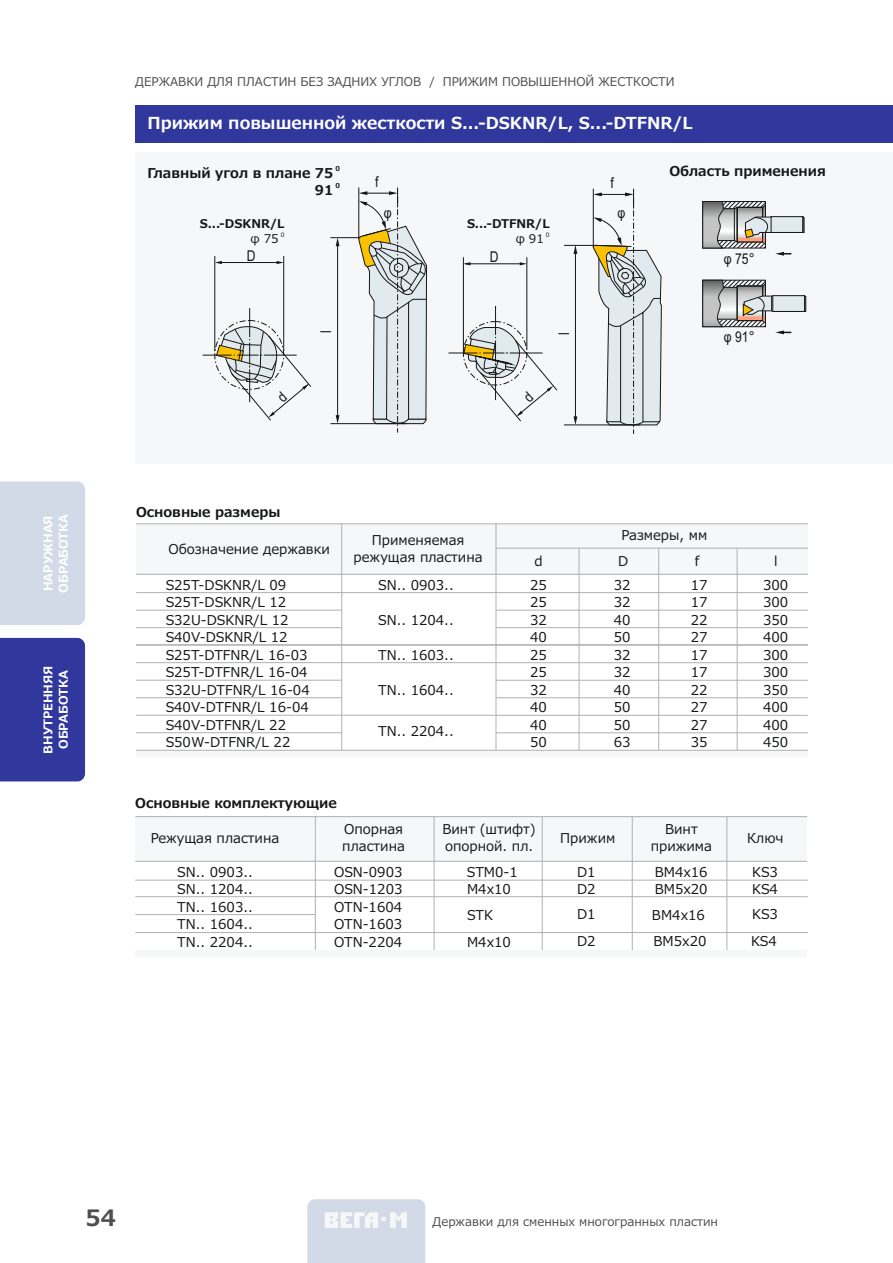
<style>
.page{position:relative;width:893px;height:1263px;background:#fff}
.page>*{position:absolute;margin:0;border:0;box-sizing:border-box;transform-origin:0 0}
.t1{font:700 22.5px "Meiryo UI";color:#4e4e4d}
.t2{font:700 16.5px "Meiryo UI";color:#fff}
.t3{font:14.85px "Arial Narrow";color:#151616}
.t4{font:13.5px/17.5px "Meiryo UI";color:#151616}
.t5{font:700 13.5px "Meiryo UI";color:#151616}
.t6{font:12px "Meiryo UI";color:#4e4e4d}
.t7{font:700 12px/15.3px "Meiryo UI";color:#fff}
.t8{font:700 12px "Meiryo UI";color:#151616}
.t9{font:12px "Meiryo UI";color:#151616}
.t10{font:700 6.75px "Meiryo UI";color:#151616}
.t11{font:6px "Meiryo UI";color:#151616}
.s1{font-family:"Meiryo"}
</style>
<div class="page">
<div style="left:135px;top:153px;width:758px;height:311px;background:#f6f7f9"></div>
<div style="left:135px;top:105px;width:758px;height:37px;background:#30379d"></div>
<div style="left:0;top:481px;width:85px;height:144px;background:#d2dae7"></div>
<div style="left:0;top:638px;width:85px;height:143px;background:#30379d"></div>
<div style="left:135px;top:817px;width:672px;height:44px;background:#f6f7f9"></div>
<hr style="left:135px;top:861px;width:672px;height:1px;background:#afb0b0">
<hr style="left:135px;top:816px;width:672px;height:1px;background:#afb0b0">
<hr style="left:315px;top:817px;width:1px;height:133px;background:#afb0b0">
<hr style="left:434px;top:817px;width:1px;height:133px;background:#afb0b0">
<hr style="left:542px;top:817px;width:1px;height:133px;background:#afb0b0">
<hr style="left:632px;top:817px;width:1px;height:133px;background:#afb0b0">
<hr style="left:727px;top:817px;width:1px;height:133px;background:#afb0b0">
<hr style="left:135px;top:880px;width:673px;height:1px;background:#afb0b0">
<hr style="left:135px;top:896px;width:673px;height:1px;background:#afb0b0">
<hr style="left:135px;top:914px;width:180px;height:1px;background:#afb0b0">
<hr style="left:135px;top:932px;width:673px;height:1px;background:#afb0b0">
<div style="left:136px;top:750px;width:672px;height:6px;background:#f6f7f9"></div>
<hr style="left:136px;top:750px;width:672px;height:1px;background:#afb0b0">
<hr style="left:136px;top:644px;width:672px;height:1px;background:#afb0b0">
<div style="left:136px;top:524px;width:672px;height:50px;background:#f6f7f9"></div>
<hr style="left:136px;top:523px;width:672px;height:1px;background:#afb0b0">
<hr style="left:496px;top:592px;width:312px;height:1px;background:#afb0b0">
<svg style="left:495px;top:610px;width:313px;height:1px"></svg>
<svg style="left:495px;top:627px;width:313px;height:1px"></svg>
<svg style="left:495px;top:680px;width:313px;height:1px"></svg>
<svg style="left:495px;top:697px;width:313px;height:1px"></svg>
<svg style="left:136px;top:715px;width:672px;height:1px"></svg>
<hr style="left:496px;top:732px;width:312px;height:1px;background:#afb0b0">
<svg style="left:136px;top:592px;width:360px;height:1px"></svg>
<svg style="left:136px;top:645px;width:672px;height:1px"></svg>
<svg style="left:136px;top:697px;width:205px;height:1px"></svg>
<svg style="left:136px;top:662px;width:672px;height:1px"></svg>
<svg style="left:136px;top:732px;width:205px;height:1px"></svg>
<hr style="left:136px;top:680px;width:206px;height:1px;background:#afb0b0">
<svg style="left:136px;top:610px;width:205px;height:1px"></svg>
<svg style="left:136px;top:627px;width:205px;height:1px"></svg>
<hr style="left:496px;top:548px;width:312px;height:1px;background:#afb0b0">
<hr style="left:579px;top:548px;width:1px;height:202px;background:#afb0b0">
<hr style="left:737px;top:548px;width:1px;height:202px;background:#afb0b0">
<hr style="left:658px;top:548px;width:1px;height:202px;background:#afb0b0">
<hr style="left:496px;top:524px;width:1px;height:226px;background:#afb0b0">
<hr style="left:341px;top:524px;width:1px;height:226px;background:#afb0b0">
<hr style="left:136px;top:574px;width:672px;height:1px;background:#afb0b0">
<svg style="left:573px;top:416px;width:4px;height:9px"></svg>
<hr style="left:575px;top:247px;width:1px;height:173px;background:#151616">
<svg style="left:573px;top:246px;width:4px;height:8px"></svg>
<hr style="left:564px;top:425px;width:76px;height:1px;background:#151616">
<hr style="left:564px;top:245px;width:31px;height:1px;background:#151616">
<svg style="left:593px;top:189px;width:69px;height:245px"></svg>
<svg style="left:336px;top:415px;width:3px;height:8px"></svg>
<hr style="left:337px;top:245px;width:1px;height:174px;background:#151616">
<svg style="left:336px;top:238px;width:3px;height:8px"></svg>
<hr style="left:330px;top:423px;width:77px;height:1px;background:#151616">
<hr style="left:330px;top:237px;width:30px;height:1px;background:#151616">
<svg style="left:358px;top:187px;width:69px;height:246px"></svg>
<hr style="left:215px;top:256px;width:1px;height:95px;background:#151616">
<svg style="left:215px;top:261px;width:7px;height:3px"></svg>
<hr style="left:220px;top:262px;width:60px;height:1px;background:#151616">
<hr style="left:283px;top:256px;width:1px;height:95px;background:#151616">
<svg style="left:277px;top:261px;width:7px;height:3px"></svg>
<hr style="left:463px;top:257px;width:1px;height:95px;background:#151616">
<svg style="left:463px;top:262px;width:7px;height:3px"></svg>
<hr style="left:465px;top:264px;width:56px;height:1px;background:#151616">
<hr style="left:527px;top:257px;width:1px;height:93px;background:#151616">
<svg style="left:520px;top:262px;width:7px;height:3px"></svg>
<svg style="left:702px;top:201px;width:103px;height:55px"></svg>
<svg style="left:702px;top:279px;width:104px;height:55px"></svg>
<svg style="left:307px;top:1199px;width:118px;height:64px;background:#d6dde9"></svg>
<div style="left:135px;top:950px;width:672px;height:6px;background:#f6f7f9"></div>
<svg style="left:203px;top:308px;width:108px;height:113px"></svg>
<svg style="left:448px;top:306px;width:110px;height:116px"></svg>
<p class="t7" style="left:40px;top:593px;width:80px;rotate:-90deg">НАРУЖНАЯ<br>ОБРАБОТКА</p>
<p class="t7" style="left:40px;top:754px;width:90px;text-align:center;rotate:-90deg">ВНУТРЕННЯЯ<br>ОБРАБОТКА</p>
<p class="t6" style="left:135px;top:75px;width:541px">ДЕРЖАВКИ ДЛЯ ПЛАСТИН БЕЗ ЗАДНИХ УГЛОВ / ПРИЖИМ ПОВЫШЕННОЙ ЖЕСТКОСТИ</p>
<p class="t2" style="left:147px;top:114px;width:547px">Прижим повышенной жесткости S...-DSKNR/L, S...-DTFNR/L</p>
<p class="t10" style="left:335px;top:165px;width:6px">0</p>
<p class="t5" style="left:148px;top:166px;width:187px">Главный угол в плане 75</p>
<p class="t10" style="left:335px;top:182px;width:6px">0</p>
<p class="t5" style="left:315px;top:183px;width:20px">91</p>
<p class="t3" style="left:375px;top:176px;width:5px">f</p>
<p class="t3" style="left:611px;top:177px;width:5px">f</p>
<p class="t5" style="left:669px;top:164px;width:158px">Область применения</p>
<p class="t8" style="left:200px;top:217px;width:86px">S...-DSKNR/L</p>
<p class="t11" style="left:281px;top:232px;width:5px">0</p>
<p class="t9" style="left:251px;top:232px;width:30px"><span class="s1">φ</span> 75</p>
<p class="t3" style="left:384px;top:207px;width:9px">φ</p>
<p class="t8" style="left:467px;top:217px;width:84px">S...-DTFNR/L</p>
<p class="t11" style="left:546px;top:232px;width:5px">0</p>
<p class="t9" style="left:516px;top:232px;width:30px"><span class="s1">φ</span> 91</p>
<p class="t3" style="left:617px;top:207px;width:9px">φ</p>
<p class="t3" style="left:247px;top:250px;width:10px">D</p>
<p class="t3" style="left:490px;top:251px;width:10px">D</p>
<p class="t3" style="left:724px;top:253px;width:32px">φ 75°</p>
<p class="t3" style="left:320px;top:333px;width:4px;rotate:-90deg">l</p>
<p class="t3" style="left:558px;top:334px;width:4px;rotate:-90deg">l</p>
<p class="t3" style="left:724px;top:331px;width:32px">φ 91°</p>
<p class="t5" style="left:136px;top:505px;width:146px">Основные размеры</p>
<p class="t4" style="left:168px;top:540px;width:163px">Обозначение державки</p>
<p class="t4" style="left:166px;top:576px;width:146px">S25T-DSKNR/L 09<br>S25T-DSKNR/L 12<br>S32U-DSKNR/L 12<br>S40V-DSKNR/L 12<br>S25T-DTFNR/L 16-03<br>S25T-DTFNR/L 16-04<br>S32U-DTFNR/L 16-04<br>S40V-DTFNR/L 16-04<br>S40V-DTFNR/L 22<br>S50W-DTFNR/L 22</p>
<p class="t4" style="left:354px;top:531px;width:131px;line-height:17.1px;text-align:center">Применяемая режущая пластина</p>
<p class="t4" style="left:378px;top:576px;width:77px">SN.. 0903..</p>
<p class="t4" style="left:378px;top:611px;width:77px">SN.. 1204..</p>
<p class="t4" style="left:378px;top:646px;width:77px">TN.. 1603..</p>
<p class="t4" style="left:378px;top:681px;width:77px">TN.. 1604..</p>
<p class="t4" style="left:378px;top:722px;width:77px">TN.. 2204..</p>
<p class="t5" style="left:135px;top:796px;width:203px">Основные комплектующие</p>
<p class="t4" style="left:621px;top:526px;width:87px">Размеры, мм</p>
<p class="t4" style="left:534px;top:552px;width:10px">d</p>
<p class="t4" style="left:695px;top:552px;width:6px">f</p>
<p class="t4" style="left:774px;top:552px;width:5px">l</p>
<p class="t4" style="left:618px;top:552px;width:12px">D</p>
<p class="t4" style="left:530px;top:576px;width:18px;text-align:justify">25<br>25<br>32<br>40<br>25<br>25<br>32<br>40<br>40<br>50</p>
<p class="t4" style="left:614px;top:576px;width:18px;text-align:justify">32<br>32<br>40<br>50<br>32<br>32<br>40<br>50<br>50<br>63</p>
<p class="t4" style="left:763px;top:576px;width:27px;text-align:justify">300<br>300<br>350<br>400<br>300<br>300<br>350<br>400<br>400<br>450</p>
<p class="t4" style="left:691px;top:576px;width:18px;text-align:justify">17<br>17<br>22<br>27<br>17<br>17<br>22<br>27<br>27<br>35</p>
<p class="t4" style="left:151px;top:829px;width:130px">Режущая пластина</p>
<p class="t4" style="left:342px;top:820px;width:64px;line-height:17.1px">Опорная пластина</p>
<p class="t4" style="left:442px;top:820px;width:95px;line-height:17.1px">Винт (штифт) опорной. пл.</p>
<p class="t4" style="left:560px;top:829px;width:57px">Прижим</p>
<p class="t4" style="left:651px;top:820px;width:63px;line-height:17.1px;text-align:center">Винт прижима</p>
<p class="t4" style="left:747px;top:829px;width:38px">Ключ</p>
<p class="t4" style="left:334px;top:863px;width:70px;text-align:justify">OSN-0903<br>OSN-1203<br>OTN-1604<br>OTN-1603<br>OTN-2204</p>
<p class="t4" style="left:577px;top:863px;width:20px">D1<br>D2</p>
<p class="t4" style="left:177px;top:863px;width:77px;text-align:justify">SN.. 0903..<br>SN.. 1204..<br>TN.. 1603..<br>TN.. 1604..<br>TN.. 2204..</p>
<p class="t4" style="left:752px;top:863px;width:27px">KS3<br>KS4</p>
<p class="t4" style="left:751px;top:899px;width:29px;line-height:27.9px">KS3<br>KS4</p>
<p class="t4" style="left:655px;top:863px;width:54px">ВМ4х16<br>ВМ5х20</p>
<p class="t4" style="left:652px;top:902px;width:56px;line-height:26.4px">ВМ4х16<br>ВМ5х20</p>
<p class="t4" style="left:467px;top:863px;width:53px">STM0-1<br>М4х10</p>
<p class="t4" style="left:467px;top:901px;width:45px;line-height:27.3px">STK<br>М4х10</p>
<p class="t4" style="left:577px;top:899px;width:20px;line-height:27.9px">D1<br>D2</p>
<h1 class="t1" style="left:85px;top:1206px;width:32px">54</h1>
<p class="t6" style="left:433px;top:1215px;width:287px">Державки для сменных многогранных пластин</p>
</div>
